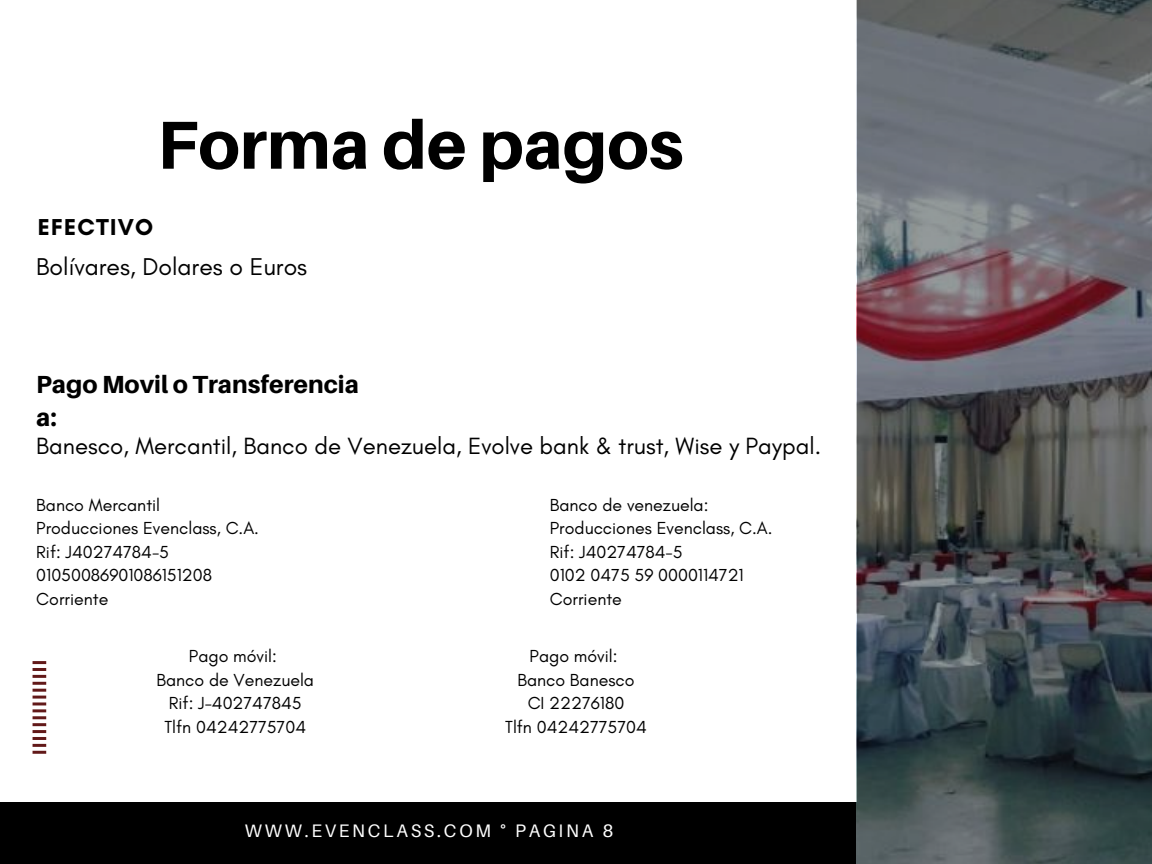
<style>
.page{position:relative;width:1152px;height:864px;background:#000}
.page>*{position:absolute;margin:0;border:0;box-sizing:border-box;transform-origin:0 0}
.t1{font:800 67.95px "Aileron";color:#000}
.t2{font:800 24.75px/33px "Aileron";color:#000}
.t3{font:24.75px "Glacial Indifference";color:#000}
.t4{font:24px "Glacial Indifference";color:#000}
.t5{font:700 23.4px "Glacial Indifference";letter-spacing:.05em;color:#000}
.t6{font:18.15px "Aileron";letter-spacing:.15em;color:#fff}
.t7{font:17.7px/23.7px "Glacial Indifference";color:#000}
</style>
<div class="page">
<div style="left:0;top:0;width:856px;height:802px;background:#fff"></div>
<img style="left:856px;top:0;width:296px;height:864px">
<svg style="left:33px;top:661px;width:13px;height:93px"></svg>
<h1 class="t1" style="left:157px;top:103px;width:528px">Forma de pagos</h1>
<h3 class="t5" style="left:38px;top:213px;width:117px">EFECTIVO</h3>
<h2 class="t3" style="left:36px;top:252px;width:272px">Bolívares, Dolares o Euros</h2>
<h2 class="t2" style="left:36px;top:367px;width:324px">Pago Movil o Transferencia a:</h2>
<h3 class="t4" style="left:36px;top:431px;width:786px">Banesco, Mercantil, Banco de Venezuela, Evolve bank &amp; trust, Wise y Paypal.</h3>
<p class="t7" style="left:36px;top:493px;width:224px">Banco Mercantil<br>Producciones Evenclass, C.A.<br>Rif: J40274784-5<br>01050086901086151208<br>Corriente</p>
<p class="t7" style="left:550px;top:493px;width:224px">Banco de venezuela:<br>Producciones Evenclass, C.A.<br>Rif: J40274784-5<br>0102 0475 59 0000114721<br>Corriente</p>
<p class="t7" style="left:156px;top:644px;width:159px;text-align:center">Pago móvil:<br>Banco de Venezuela<br>Rif: J-402747845<br>Tlfn 04242775704</p>
<p class="t7" style="left:505px;top:644px;width:143px;text-align:center">Pago móvil:<br>Banco Banesco<br>CI 22276180<br>Tlfn 04242775704</p>
<p class="t6" style="left:245px;top:820px;width:370px">WWW.EVENCLASS.COM ° PAGINA 8</p>
</div>
